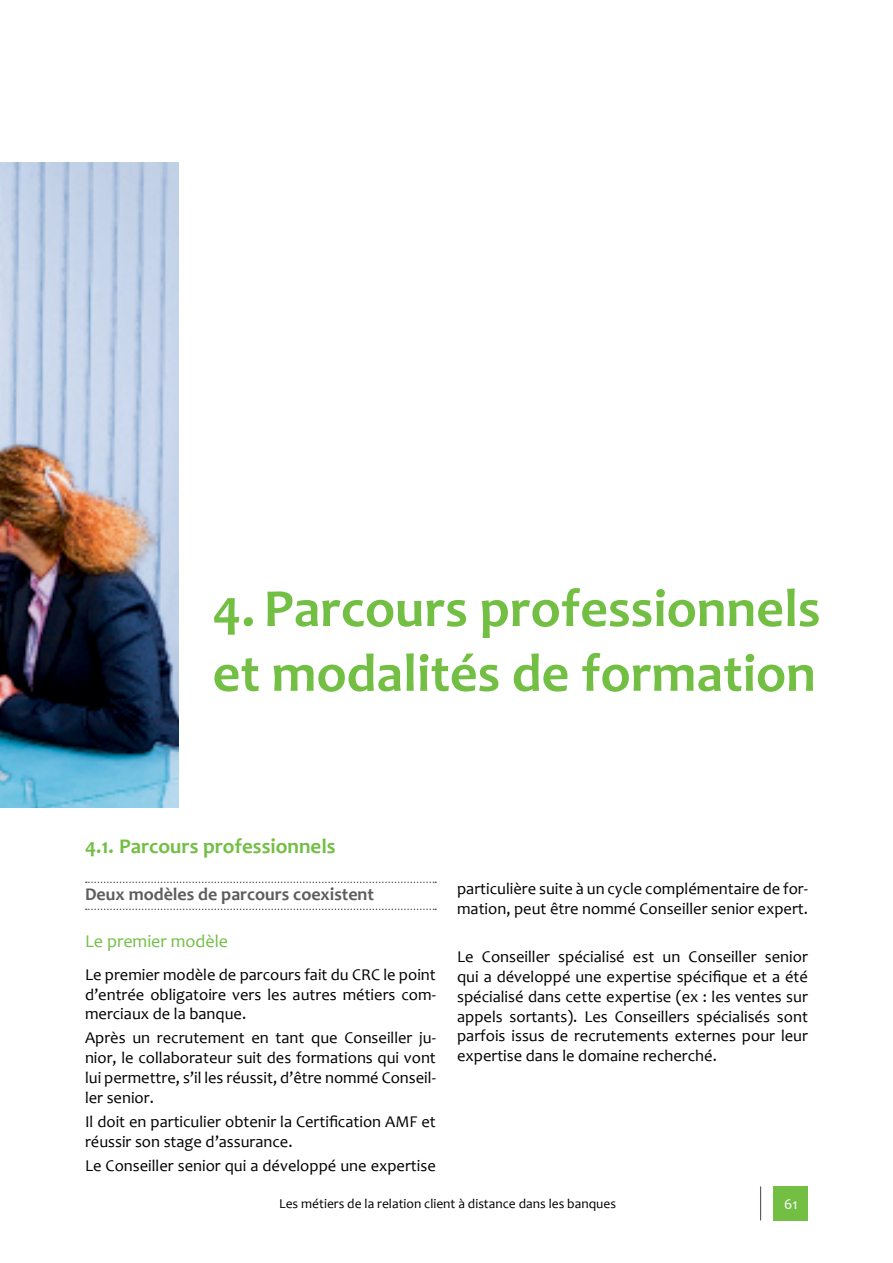
<style>
.page{position:relative;width:893px;height:1263px;background:#fff}
.page>*{position:absolute;margin:0;border:0;box-sizing:border-box;transform-origin:0 0}
.t1{font:700 54px/64.8px "Candara";color:#72bf44}
.t2{font:700 21px "Candara";color:#72bf44}
.t3{font:700 18px "Candara";color:#5d5d60}
.t4{font:18px "Candara";color:#72bf44}
.t5{font:16.5px/19.8px "Candara";color:#000;text-align:justify}
.t6{font:15px "Candara";color:#fff}
.t7{font:13.5px "Candara";color:#000}
</style>
<div class="page">
<div style="left:774px;top:1186px;width:34px;height:34px;background:#72bf44"></div>
<hr style="left:760px;top:1186px;width:1px;height:34px;background:#5d5d60">
<svg style="left:86px;top:881px;width:350px;height:2px"></svg>
<svg style="left:86px;top:908px;width:350px;height:2px"></svg>
<img style="left:0;top:162px;width:179px;height:646px">
<h1 class="t1" style="left:213px;top:575px;width:609px">4. Parcours professionnels et modalités de formation</h1>
<p class="t2" style="left:85px;top:833px;width:252px">4.1. Parcours professionnels</p>
<p class="t3" style="left:85px;top:883px;width:291px">Deux modèles de parcours coexistent</p>
<p class="t4" style="left:85px;top:930px;width:145px">Le premier modèle</p>
<p class="t5" style="left:85px;top:964px;width:352px">Le premier modèle de parcours fait du CRC le point d’entrée obligatoire vers les autres métiers com&shy;merciaux de la banque.</p>
<p class="t5" style="left:85px;top:1028px;width:352px">Après un recrutement en tant que Conseiller ju&shy;nior, le collaborateur suit des formations qui vont lui permettre, s’il les réussit, d’être nommé Conseil&shy;ler senior.</p>
<p class="t5" style="left:85px;top:1111px;width:352px">Il doit en particulier obtenir la Certification AMF et réussir son stage d’assurance.</p>
<p class="t5" style="left:85px;top:1155px;width:352px">Le Conseiller senior qui a développé une expertise</p>
<p class="t5" style="left:457px;top:879px;width:352px">particulière suite à un cycle complémentaire de for&shy;mation, peut être nommé Conseiller senior expert.</p>
<p class="t5" style="left:457px;top:947px;width:352px">Le Conseiller spécialisé est un Conseiller senior qui a développé une expertise spécifique et a été spécialisé dans cette expertise (ex : les ventes sur appels sortants). Les Conseillers spécialisés sont parfois issus de recrutements externes pour leur expertise dans le domaine recherché.</p>
<p class="t7" style="left:279px;top:1195px;width:338px">Les métiers de la relation client à distance dans les banques</p>
<p class="t6" style="left:784px;top:1194px;width:15px">61</p>
</div>
